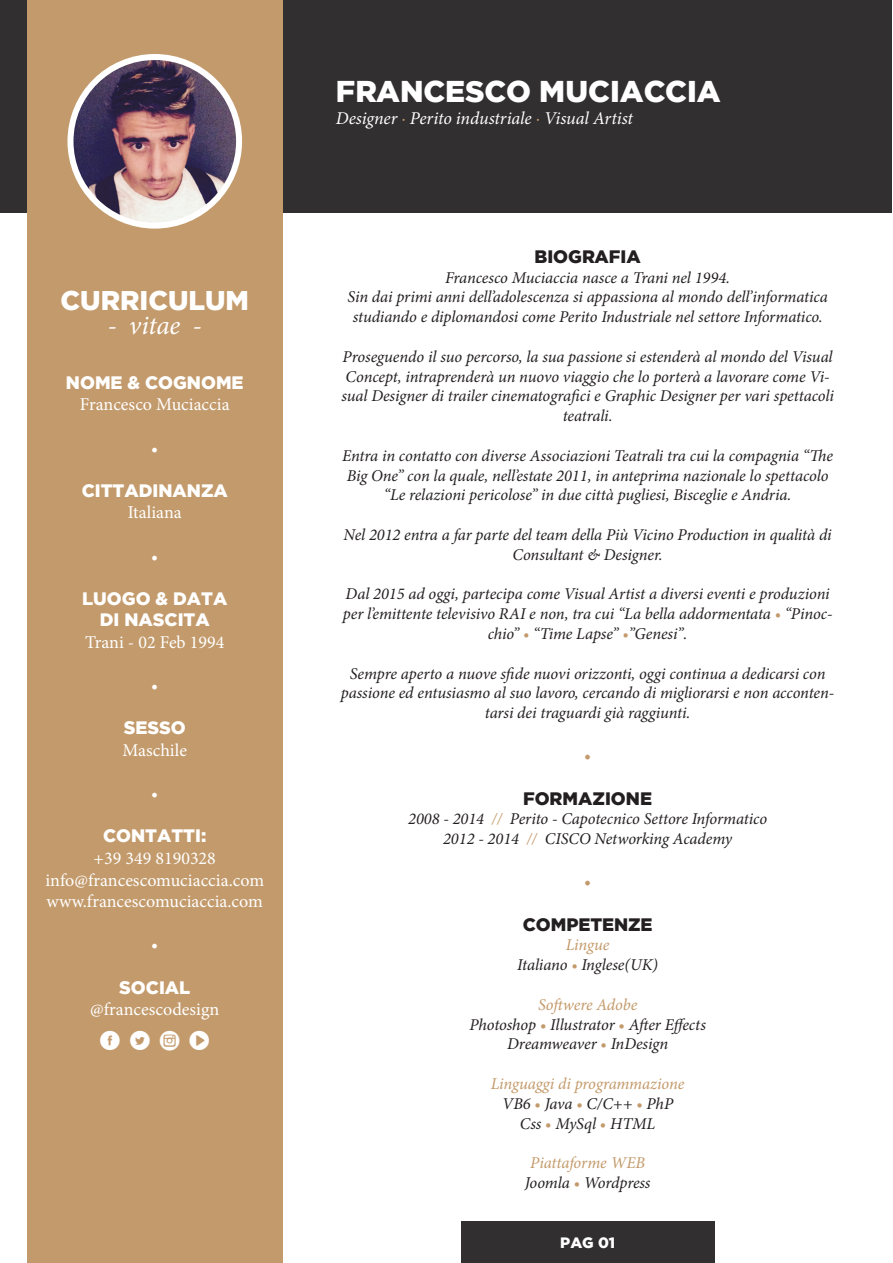
<style>
.page{position:relative;width:893px;height:1263px;background:#fff}
.page>*{position:absolute;margin:0;border:0;box-sizing:border-box;transform-origin:0 0}
.t1{font:30px "Fluid Title Caps";color:#fff}
.t2{font:30px "socialtype";color:#fff}
.t3{font:27px "Fluid Title Caps";color:#fff}
.t4{font:italic 27px "Minion Pro";letter-spacing:-.01em;color:#fff}
.t5{font:18px "Minion Pro";color:#fff}
.t6{font:18px "Fluid Title Caps";color:#fff}
.t7{font:italic 18px "Minion Pro";letter-spacing:-.01em;color:#fff}
.t8{font:18px "Fluid Title Caps";color:#231f20}
.t9{font:18px "Minion Pro";color:#c39a6b}
.t10{font:italic 16.5px/19.8px "Minion Pro";letter-spacing:-.005em;color:#231f20;text-align:center}
.t11{font:italic 16.5px "Minion Pro";letter-spacing:-.005em;color:#c39a6b}
.t12{font:15px "Fluid Title Caps";color:#fff}
.s1{color:#c39a6b}
.s2{font-style:normal;color:#c39a6b}
</style>
<div class="page">
<div style="left:0;top:0;width:891px;height:213px;background:#312f30"></div>
<div style="left:27px;top:0;width:255px;height:1263px;background:#c39a6b"></div>
<img style="left:74px;top:59px;width:163px;height:165px">
<div style="left:67px;top:54px;width:175px;height:175px;border:6px solid #fff;border-radius:50%"></div>
<div style="left:461px;top:1222px;width:253px;height:41px;background:#312f30"></div>
<p class="t3" style="left:61px;top:284px;width:190px">CURRICULUM</p>
<p class="t4" style="left:108px;top:306px;width:96px">- vitae -</p>
<p class="t6" style="left:66px;top:371px;width:179px">NOME &amp; COGNOME</p>
<p class="t5" style="left:80px;top:392px;width:151px">Francesco Muciaccia</p>
<p class="t5" style="left:151px;top:436px;width:9px">•</p>
<p class="t6" style="left:82px;top:479px;width:148px">CITTADINANZA</p>
<p class="t5" style="left:128px;top:500px;width:55px">Italiana</p>
<p class="t5" style="left:151px;top:544px;width:9px">•</p>
<p class="t6" style="left:82px;top:587px;width:147px">LUOGO &amp; DATA</p>
<p class="t6" style="left:100px;top:609px;width:112px">DI NASCITA</p>
<p class="t5" style="left:85px;top:630px;width:141px">Trani - 02 Feb 1994</p>
<p class="t5" style="left:151px;top:673px;width:9px">•</p>
<p class="t6" style="left:124px;top:717px;width:63px">SESSO</p>
<p class="t5" style="left:122px;top:738px;width:66px">Maschile</p>
<p class="t5" style="left:151px;top:781px;width:9px">•</p>
<p class="t6" style="left:103px;top:825px;width:105px">CONTATTI:</p>
<p class="t5" style="left:94px;top:846px;width:124px">+39 349 8190328</p>
<p class="t5" style="left:45px;top:868px;width:220px">info@francescomuciaccia.com</p>
<p class="t5" style="left:47px;top:889px;width:218px">www.francescomuciaccia.com</p>
<p class="t5" style="left:151px;top:932px;width:9px">•</p>
<p class="t6" style="left:119px;top:976px;width:73px">SOCIAL</p>
<p class="t5" style="left:90px;top:997px;width:131px">@francescodesign</p>
<p class="t2" style="left:98px;top:1023px;width:116px">B A V F</p>
<p class="t1" style="left:336px;top:73px;width:386px">FRANCESCO MUCIACCIA</p>
<p class="t7" style="left:336px;top:106px;width:299px">Designer <span class="s1">·</span> Perito industriale <span class="s1">·</span> Visual Artist</p>
<p class="t8" style="left:535px;top:245px;width:108px">BIOGRAFIA</p>
<p class="t10" style="left:445px;top:267px;width:286px">Francesco Muciaccia nasce a Trani nel 1994.</p>
<p class="t10" style="left:348px;top:287px;width:482px">Sin dai primi anni dell’adolescenza si appassiona al mondo dell’informatica studiando e diplomandosi come Perito Industriale nel settore Informatico.</p>
<p class="t10" style="left:341px;top:347px;width:494px">Proseguendo il suo percorso, la sua passione si estenderà al mondo del Visual Concept, intraprenderà un nuovo viaggio che lo porterà a lavorare come Vi&shy;sual Designer di trailer cinematografici e Graphic Designer per vari spettacoli teatrali.</p>
<p class="t10" style="left:342px;top:446px;width:492px">Entra in contatto con diverse Associazioni Teatrali tra cui la compagnia “The<br>Big One” con la quale, nell’estate 2011, in anteprima nazionale lo spettacolo “Le relazioni pericolose” in due città pugliesi, Bisceglie e Andria.</p>
<p class="t10" style="left:344px;top:525px;width:490px">Nel 2012 entra a far parte del team della Più Vicino Production in qualità di<br>Consultant &amp; Designer.</p>
<p class="t10" style="left:343px;top:584px;width:491px">Dal 2015 ad oggi, partecipa come Visual Artist a diversi eventi e produzioni per l’emittente televisivo RAI e non, tra cui “La bella addormentata <span class="s1">•</span> “Pinoc&shy;chio” <span class="s1">•</span> “Time Lapse” <span class="s1">•</span>”Genesi”.</p>
<p class="t10" style="left:341px;top:663px;width:495px">Sempre aperto a nuove sfide nuovi orizzonti, oggi continua a dedicarsi con passione ed entusiasmo al suo lavoro, cercando di migliorarsi e non acconten&shy;tarsi dei traguardi già raggiunti.</p>
<p class="t9" style="left:584px;top:744px;width:9px">•</p>
<p class="t8" style="left:523px;top:787px;width:130px">FORMAZIONE</p>
<p class="t10" style="left:408px;top:809px;width:361px">2008 - 2014 <span class="s1">//</span> Perito - Capotecnico Settore Informatico</p>
<p class="t10" style="left:443px;top:829px;width:291px">2012 - 2014 <span class="s1">//</span> CISCO Networking Academy</p>
<p class="t9" style="left:584px;top:870px;width:9px">•</p>
<p class="t8" style="left:523px;top:913px;width:131px">COMPETENZE</p>
<p class="t11" style="left:566px;top:934px;width:45px">Lingue</p>
<p class="t10" style="left:517px;top:955px;width:142px">Italiano <span class="s1">•</span> Inglese(UK)</p>
<p class="t11" style="left:538px;top:993px;width:101px">Softwere Adobe</p>
<p class="t10" style="left:469px;top:1014px;width:238px">Photoshop <span class="s2">•</span> Illustrator <span class="s2">•</span> After Effects</p>
<p class="t10" style="left:507px;top:1034px;width:162px">Dreamweaver <span class="s2">•</span> InDesign</p>
<p class="t11" style="left:491px;top:1072px;width:195px">Linguaggi di programmazione</p>
<p class="t10" style="left:502px;top:1094px;width:172px">VB6 <span class="s2">•</span> Java <span class="s2">•</span> C/C++ <span class="s2">•</span> PhP</p>
<p class="t10" style="left:520px;top:1113px;width:137px">Css <span class="s2">•</span> MySql <span class="s2">•</span> HTML</p>
<p class="t11" style="left:530px;top:1152px;width:116px">Piattaforme WEB</p>
<p class="t10" style="left:525px;top:1173px;width:127px">Joomla <span class="s2">•</span> Wordpress</p>
<p class="t12" style="left:560px;top:1233px;width:56px">PAG 01</p>
</div>
